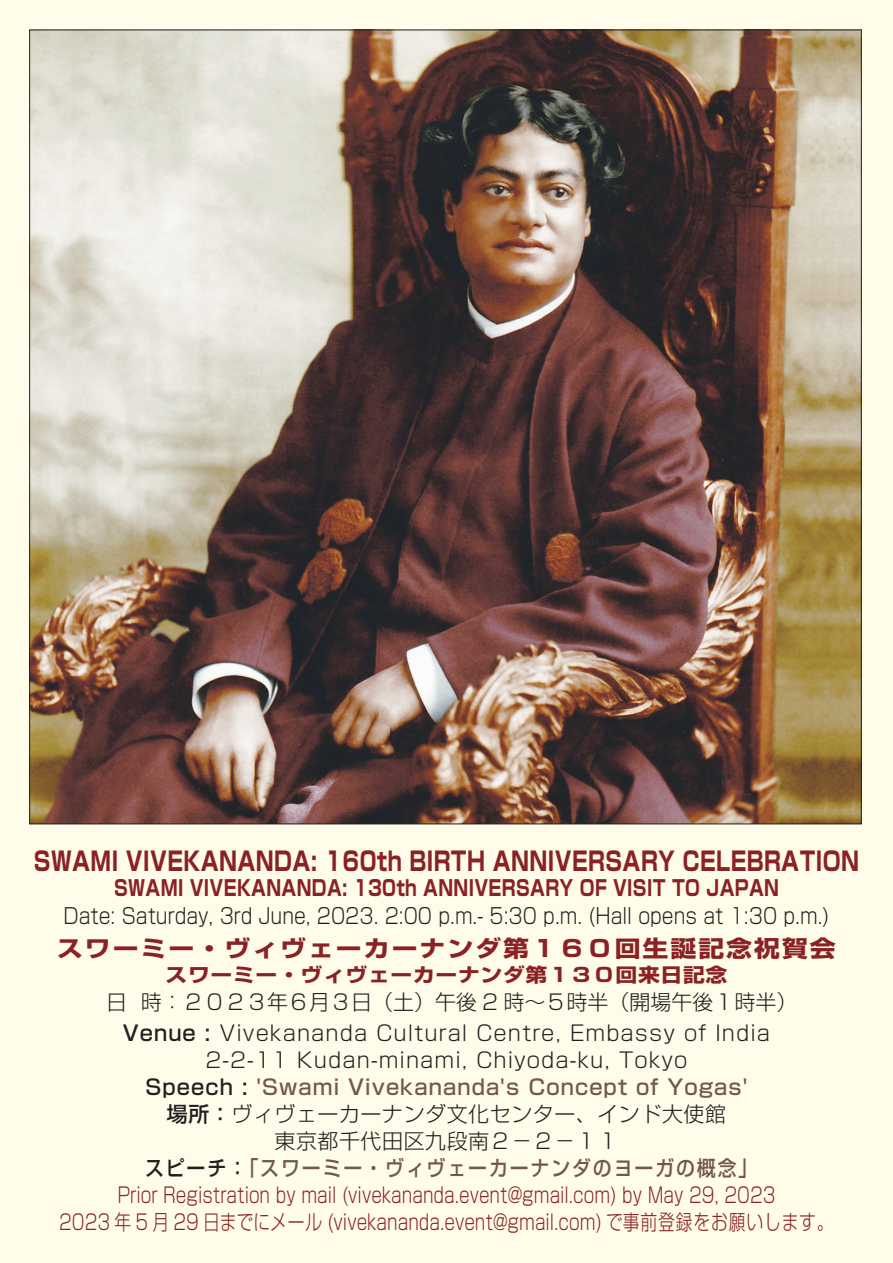
<style>
.page{position:relative;width:893px;height:1263px;background:#fffde9}
.page>*{position:absolute;margin:0;border:0;box-sizing:border-box;transform-origin:0 0}
.t1{font:700 25.95px "Shin Go Pro";letter-spacing:.02em;color:#8a2124;scale:.79 1}
.t2{font:700 22.8px "Shin Go Pro";letter-spacing:.075em;color:#8a2124;scale:1.14 1}
.t3{font:300 21.45px "Shin Go Pro";color:#231f20;scale:.87 1}
.t4{font:700 21.45px "Shin Go Pro";letter-spacing:.02em;color:#8a2124;scale:.79 1}
.t5{font:300 21px/27px "Shin Go Pro";letter-spacing:.025em;color:#8a2124;text-align:center;scale:.8 1}
.t6{font:300 21px "Shin Go Pro";color:#231f20}
.t7{font:700 19.2px "Shin Go Pro";letter-spacing:.03em;color:#8a2124;scale:1.14 1}
.s1{font-weight:500;color:#231f20}
.s2{color:#231f20}
.s3{font-weight:500;color:#74584d}
</style>
<div class="page">
<img style="left:31px;top:32px;width:828px;height:790px">
<p class="t1" style="left:34px;top:841px;width:1046px">SWAMI VIVEKANANDA: 160th BIRTH ANNIVERSARY CELEBRATION</p>
<p class="t4" style="left:114px;top:871px;width:843px">SWAMI VIVEKANANDA: 130th ANNIVERSARY OF VISIT TO JAPAN</p>
<p class="t3" style="left:64px;top:899px;width:882px">Date: Saturday, 3rd June, 2023. 2:00 p.m.- 5:30 p.m. (Hall opens at 1:30 p.m.)</p>
<p class="t2" style="left:57px;top:930px;width:685px">スワーミー・ヴィヴェーカーナンダ第１６０回生誕記念祝賀会</p>
<p class="t7" style="left:166px;top:959px;width:494px">スワーミー・ヴィヴェーカーナンダ第１３０回来日記念</p>
<p class="t6" style="left:106px;top:984px;width:693px">日 時：２０２３年６月３日（土）午後 2 時〜５時半（開場午後１時半）</p>
<p class="t5" style="left:59px;top:1017px;width:970px"><span class="s1">Venue :</span> <span class="s2">Vivekananda Cultural Centre, Embassy of India<br>2-2-11 Kudan-minami, Chiyoda-ku, Tokyo<br></span><span class="s1">Speech :</span> <span class="s3">'Swami Vivekananda's Concept of Yogas'<br></span><span class="s1">場所：</span><span class="s2">ヴィヴェーカーナンダ文化センター、インド大使館<br>東京都千代田区九段南２－２－１１<br></span><span class="s1">スピーチ：</span><span class="s3">「スワーミー・ヴィヴェーカーナンダのヨーガの概念」<br></span>Prior Registration by mail (vivekananda.event@gmail.com) by May 29, 2023<br>2023 年 5 月 29 日までにメール (vivekananda.event@gmail.com) で事前登録をお願いします。</p>
</div>
